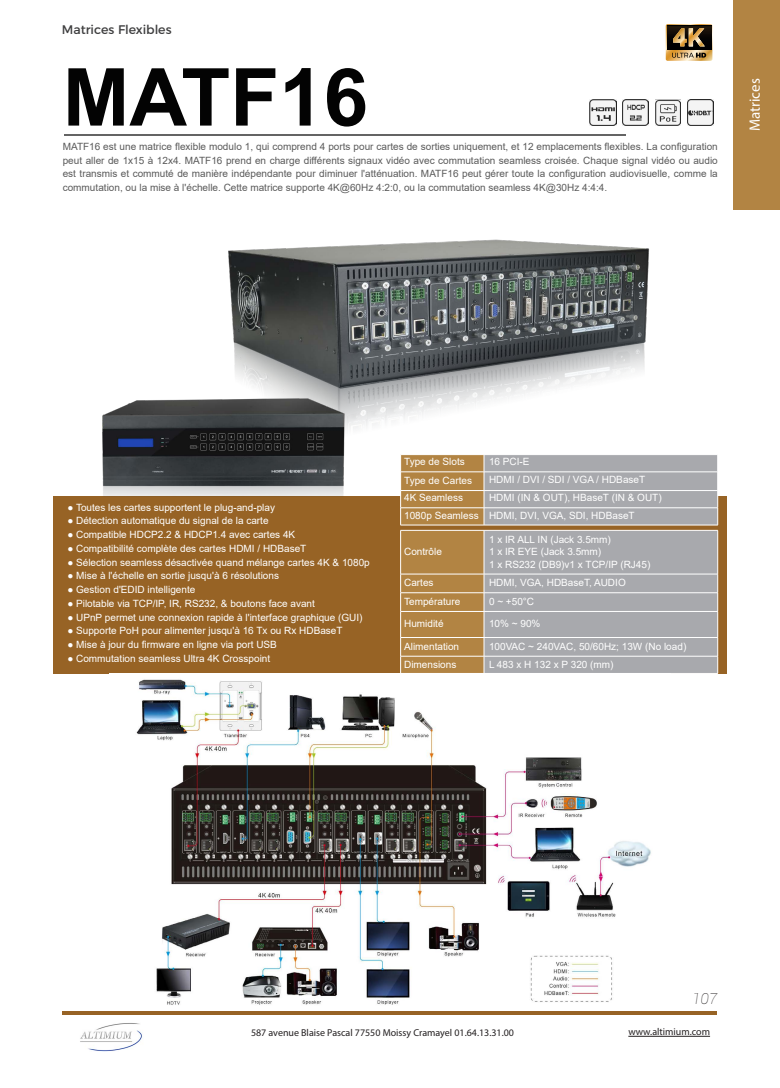
<style>
.page{position:relative;width:780px;height:1088px;background:#fff}
.page>*{position:absolute;margin:0;border:0;box-sizing:border-box;transform-origin:0 0}
.Titre{font:700 80px "Arial";color:#030303}
.t1{font:15px "Myriad Pro";color:#fff}
.t2{font:italic 100 15px "Roboto";color:#231f20}
.sommaire_sku{font:12.5px "Montserrat";letter-spacing:-.005em;color:#3e3e3f}
.t3{font:10px "Arial";color:#fff}
.t4{font:10px/13.8px "Arial";color:#5a5a5a;text-align:justify}
.t5{font:10px "Myriad Pro";color:#231f20}
</style>
<div class="page">
<hr style="left:628px;top:1036px;width:82px;height:1px;background:#231f20">
<img style="left:80px;top:1023px;width:62px;height:29px">
<hr style="left:64px;top:134px;width:561px;height:1px;background:#646464">
<div style="left:53px;top:496px;width:673px;height:177px;background:#976325"></div>
<hr style="left:63px;top:1011px;width:654px;height:4px;background:#976325">
<div style="left:733px;top:0;width:47px;height:210px;background:#b28443"></div>
<svg style="left:400px;top:455px;width:318px;height:218px;background:#aea294"></svg>
<hr style="left:400px;top:530px;width:84px;height:1px;background:#fff">
<hr style="left:400px;top:530px;width:1px;height:44px;background:#fff">
<hr style="left:484px;top:530px;width:233px;height:1px;background:#fff">
<hr style="left:484px;top:530px;width:1px;height:44px;background:#fff">
<hr style="left:717px;top:530px;width:1px;height:44px;background:#fff">
<hr style="left:400px;top:574px;width:84px;height:1px;background:#fff">
<hr style="left:484px;top:574px;width:233px;height:1px;background:#fff">
<img style="left:136px;top:679px;width:515px;height:326px">
<img style="left:228px;top:239px;width:478px;height:249px">
<img style="left:102px;top:384px;width:271px;height:112px">
<img style="left:655px;top:100px;width:26px;height:26px">
<img style="left:622px;top:100px;width:26px;height:26px">
<img style="left:687px;top:100px;width:27px;height:26px">
<svg style="left:665px;top:24px;width:47px;height:37px;background:#7a633f"></svg>
<img style="left:590px;top:100px;width:26px;height:26px">
<p class="sommaire_sku" style="left:62px;top:20px;width:111px">Matrices Flexibles</p>
<p class="Titre" style="left:63px;top:41px;width:307px">MATF16</p>
<p class="t4" style="left:63px;top:139px;width:656px">MATF16 est une matrice flexible modulo 1, qui comprend 4 ports pour cartes de sorties uniquement, et 12 emplacements flexibles. La configuration peut aller de 1x15 à 12x4. MATF16 prend en charge différents signaux vidéo avec commutation seamless croisée. Chaque signal vidéo ou audio est transmis et commuté de manière indépendante pour diminuer l'atténuation. MATF16 peut gérer toute la configuration audiovisuelle, comme la commutation, ou la mise à l'échelle. Cette matrice supporte 4K@60Hz 4:2:0, ou la commutation seamless 4K@30Hz 4:4:4.</p>
<h2 class="t1" style="left:745px;top:131px;width:54px;rotate:-90deg">Matrices</h2>
<p class="t3" style="left:67px;top:500px;width:209px">● Toutes les cartes supportent le plug-and-play</p>
<p class="t3" style="left:67px;top:514px;width:203px">● Détection automatique du signal de la carte</p>
<p class="t3" style="left:67px;top:528px;width:229px">● Compatible HDCP2.2 &amp; HDCP1.4 avec cartes 4K</p>
<p class="t3" style="left:67px;top:541px;width:240px">● Compatibilité complète des cartes HDMI / HDBaseT</p>
<p class="t3" style="left:67px;top:555px;width:304px">● Sélection seamless désactivée quand mélange cartes 4K &amp; 1080p</p>
<p class="t3" style="left:67px;top:569px;width:213px">● Mise à l'échelle en sortie jusqu'à 6 résolutions</p>
<p class="t3" style="left:67px;top:583px;width:129px">● Gestion d'EDID intelligente</p>
<p class="t3" style="left:67px;top:596px;width:249px">● Pilotable via TCP/IP, IR, RS232, &amp; boutons face avant</p>
<p class="t3" style="left:67px;top:610px;width:297px">● UPnP permet une connexion rapide à l'interface graphique (GUI)</p>
<p class="t3" style="left:67px;top:624px;width:277px">● Supporte PoH pour alimenter jusqu'à 16 Tx ou Rx HDBaseT</p>
<p class="t3" style="left:67px;top:638px;width:211px">● Mise à jour du firmware en ligne via port USB</p>
<p class="t3" style="left:67px;top:651px;width:204px">● Commutation seamless Ultra 4K Crosspoint</p>
<p class="t3" style="left:404px;top:455px;width:62px">Type de Slots</p>
<p class="t3" style="left:489px;top:455px;width:42px">16 PCI-E</p>
<p class="t3" style="left:404px;top:474px;width:69px">Type de Cartes</p>
<p class="t3" style="left:489px;top:473px;width:158px">HDMI / DVI / SDI / VGA / HDBaseT</p>
<p class="t3" style="left:404px;top:491px;width:60px">4K Seamless</p>
<p class="t3" style="left:489px;top:491px;width:174px">HDMI (IN &amp; OUT), HBaseT (IN &amp; OUT)</p>
<p class="t3" style="left:404px;top:508px;width:76px">1080p Seamless</p>
<p class="t3" style="left:489px;top:508px;width:147px">HDMI, DVI, VGA, SDI, HDBaseT</p>
<p class="t3" style="left:404px;top:545px;width:39px">Contrôle</p>
<p class="t3" style="left:489px;top:532px;width:123px">1 x IR ALL IN (Jack 3.5mm)</p>
<p class="t3" style="left:489px;top:545px;width:114px">1 x IR EYE (Jack 3.5mm)</p>
<p class="t3" style="left:489px;top:557px;width:163px">1 x RS232 (DB9)v1 x TCP/IP (RJ45)</p>
<p class="t3" style="left:404px;top:576px;width:31px">Cartes</p>
<p class="t3" style="left:489px;top:576px;width:138px">HDMI, VGA, HDBaseT, AUDIO</p>
<p class="t3" style="left:404px;top:595px;width:58px">Température</p>
<p class="t3" style="left:489px;top:595px;width:47px">0 ~ +50°C</p>
<p class="t3" style="left:404px;top:617px;width:41px">Humidité</p>
<p class="t3" style="left:489px;top:617px;width:53px">10% ~ 90%</p>
<p class="t3" style="left:404px;top:639px;width:57px">Alimentation</p>
<p class="t3" style="left:489px;top:639px;width:199px">100VAC ~ 240VAC, 50/60Hz; 13W (No load)</p>
<p class="t3" style="left:404px;top:658px;width:54px">Dimensions</p>
<p class="t3" style="left:489px;top:658px;width:126px">L 483 x H 132 x P 320 (mm)</p>
<p class="t5" style="left:251px;top:1026px;width:264px">587 avenue Blaise Pascal 77550 Moissy Cramayel 01.64.13.31.00</p>
<h2 class="t2" style="left:692px;top:989px;width:26px">107</h2>
<p class="t5" style="left:628px;top:1026px;width:83px">www.altimium.com</p>
</div>
